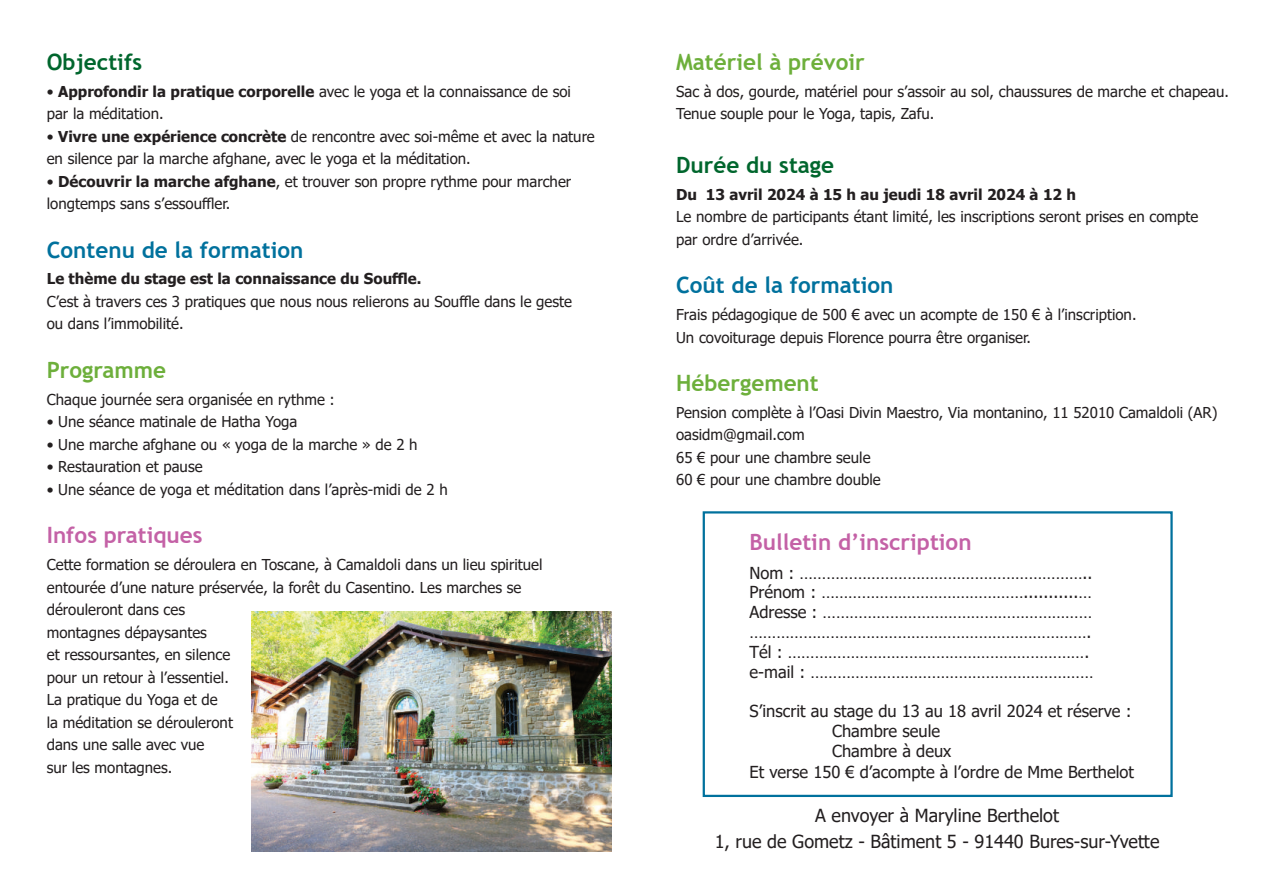
<style>
.page{position:relative;width:1263px;height:893px;background:#fff}
.page>*{position:absolute;margin:0;border:0;box-sizing:border-box;transform-origin:0 0}
.t1{font:700 22.5px "Trebuchet MS";color:#00719d}
.t2{font:700 22.5px "Trebuchet MS";color:#6daf3b}
.t3{font:700 22.5px "Trebuchet MS";color:#c461a6}
.t4{font:700 22.5px "Trebuchet MS";color:#00662d}
.t5{font:18px/25.8px "Tahoma";color:#231f20;text-align:center}
.t6{font:16.5px/19.8px "Tahoma";color:#231f20}
.t7{font:15px/22.5px "Tahoma";color:#231f20}
.t8{font:700 15px "Tahoma";color:#231f20}
.s1{font-weight:700}
</style>
<div class="page">
<img style="left:252px;top:612px;width:359px;height:239px">
<div style="left:703px;top:511px;width:470px;height:286px;border:2px solid #00719d"></div>
<h1 class="t4" style="left:47px;top:48px;width:97px">Objectifs</h1>
<p class="t7" style="left:47px;top:81px;width:526px">• <span class="s1">Approfondir la pratique corporelle</span> avec le yoga et la connaissance de soi par la méditation.</p>
<p class="t7" style="left:47px;top:126px;width:550px">• <span class="s1">Vivre une expérience concrète</span> de rencontre avec soi-même et avec la nature en silence par la marche afghane, avec le yoga et la méditation.</p>
<p class="t7" style="left:47px;top:171px;width:526px">• <span class="s1">Découvrir la marche afghane</span>, et trouver son propre rythme pour marcher longtemps sans s’essouffler.</p>
<h1 class="t1" style="left:47px;top:236px;width:258px">Contenu de la formation</h1>
<p class="t8" style="left:47px;top:268px;width:376px">Le thème du stage est la connaissance du Souffle.</p>
<p class="t7" style="left:47px;top:291px;width:527px">C’est à travers ces 3 pratiques que nous nous relierons au Souffle dans le geste ou dans l’immobilité.</p>
<h1 class="t2" style="left:47px;top:356px;width:121px">Programme</h1>
<p class="t7" style="left:47px;top:389px;width:290px">Chaque journée sera organisée en rythme :</p>
<p class="t7" style="left:47px;top:411px;width:252px">• Une séance matinale de Hatha Yoga</p>
<p class="t7" style="left:47px;top:434px;width:372px">• Une marche afghane ou « yoga de la marche » de 2 h</p>
<p class="t7" style="left:47px;top:456px;width:157px">• Restauration et pause</p>
<p class="t7" style="left:47px;top:479px;width:402px">• Une séance de yoga et méditation dans l’après-midi de 2 h</p>
<h1 class="t3" style="left:47px;top:521px;width:157px">Infos pratiques</h1>
<p class="t7" style="left:47px;top:554px;width:497px">Cette formation se déroulera en Toscane, à Camaldoli dans un lieu spirituel entourée d’une nature préservée, la forêt du Casentino. Les marches se dérouleront dans ces<br>montagnes dépaysantes<br>et ressoursantes, en silence<br>pour un retour à l’essentiel.<br>La pratique du Yoga et de<br>la méditation se dérouleront<br>dans une salle avec vue<br>sur les montagnes.</p>
<h1 class="t2" style="left:676px;top:48px;width:190px">Matériel à prévoir</h1>
<p class="t7" style="left:676px;top:81px;width:554px">Sac à dos, gourde, matériel pour s’assoir au sol, chaussures de marche et chapeau.<br>Tenue souple pour le Yoga, tapis, Zafu.</p>
<h1 class="t4" style="left:676px;top:151px;width:159px">Durée du stage</h1>
<p class="t8" style="left:676px;top:184px;width:401px">Du 13 avril 2024 à 15 h au jeudi 18 avril 2024 à 12 h</p>
<p class="t7" style="left:676px;top:206px;width:524px">Le nombre de participants étant limité, les inscriptions seront prises en compte par ordre d’arrivée.</p>
<h1 class="t1" style="left:676px;top:271px;width:219px">Coût de la formation</h1>
<p class="t7" style="left:676px;top:304px;width:462px">Frais pédagogique de 500 € avec un acompte de 150 € à l’inscription.<br>Un covoiturage depuis Florence pourra être organiser.</p>
<h1 class="t2" style="left:676px;top:369px;width:144px">Hébergement</h1>
<p class="t7" style="left:676px;top:402px;width:543px">Pension complète à l’Oasi Divin Maestro, Via montanino, 11 52010 Camaldoli (AR) oasidm@gmail.com<br>65 € pour une chambre seule<br>60 € pour une chambre double</p>
<h1 class="t3" style="left:749px;top:528px;width:224px">Bulletin d’inscription</h1>
<p class="t6" style="left:749px;top:564px;width:346px">Nom : ………………………………………………………..<br>Prénom : ………………………………………...........… Adresse : …………………………………………………… ………………………………………………………………….<br>Tél : …………………………………………………………. e-mail : ………………………………………………………</p>
<p class="t6" style="left:832px;top:702px;width:301px;text-indent:-83px">S’inscrit au stage du 13 au 18 avril 2024 et réserve :<br>Chambre seule<br>Chambre à deux</p>
<p class="t6" style="left:749px;top:763px;width:386px">Et verse 150 € d’acompte à l’ordre de Mme Berthelot</p>
<p class="t5" style="left:715px;top:803px;width:446px">A envoyer à Maryline Berthelot<br>1, rue de Gometz - Bâtiment 5 - 91440 Bures-sur-Yvette</p>
</div>
